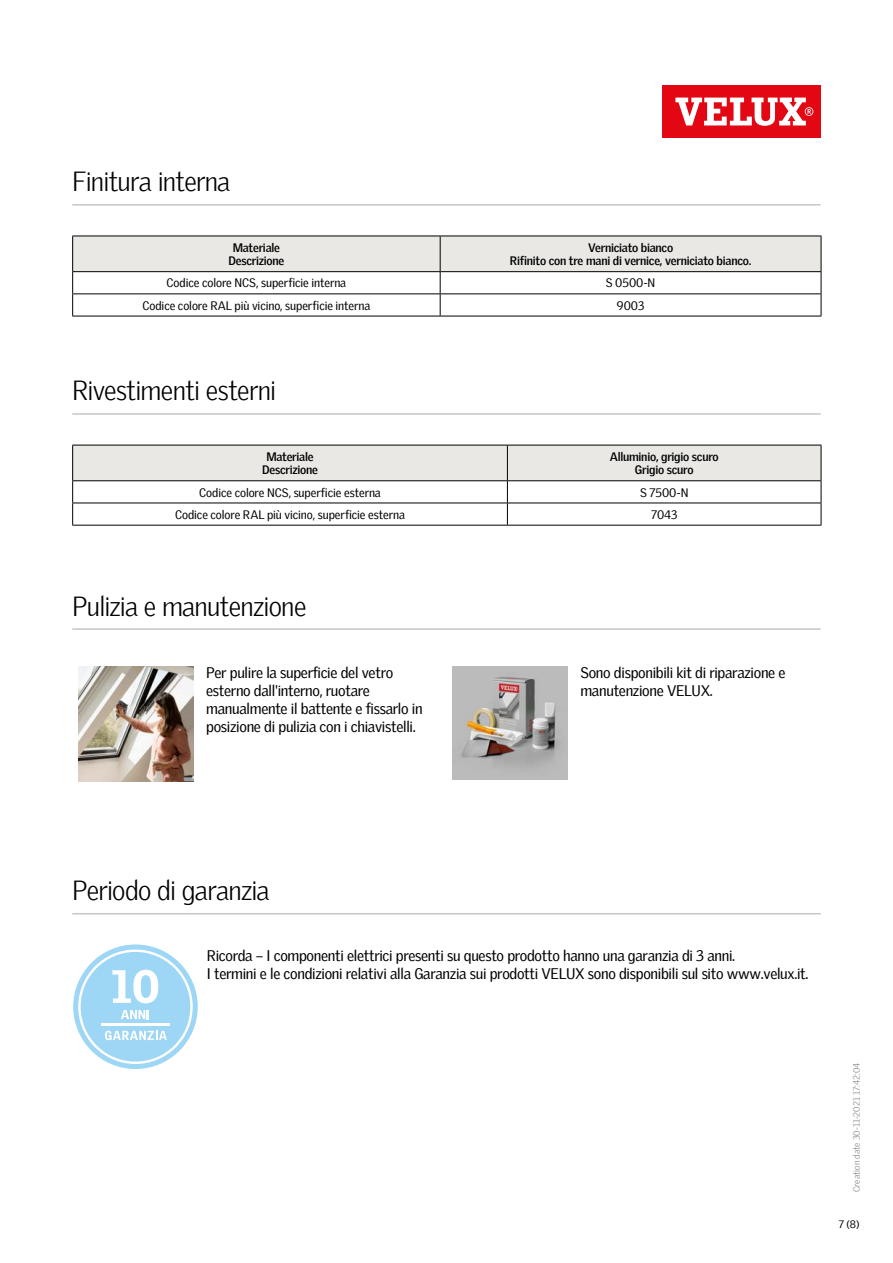
<style>
.page{position:relative;width:893px;height:1263px;background:#fff}
.page>*{position:absolute;margin:0;border:0;box-sizing:border-box;transform-origin:0 0}
.t1{font:300 27px "Velux Gothic";letter-spacing:-.03em;color:#000}
.t2{font:15px/18px "Velux Gothic";letter-spacing:-.02em;color:#000}
.t3{font:12px "Velux Gothic";letter-spacing:-.005em;color:#000}
.t4{font:700 12px/13.5px "Velux Gothic";letter-spacing:-.02em;color:#000;text-align:center}
.t5{font:10.5px "Velux Gothic";color:#000}
.t6{font:300 9px "Velux Gothic";color:#838282}
</style>
<div class="page">
<div style="left:662px;top:85px;width:159px;height:53px;background:#e30613"></div>
<svg style="left:675px;top:98px;width:138px;height:28px"></svg>
<hr style="left:72px;top:204px;width:749px;height:2px;background:#c6c6c3">
<hr style="left:72px;top:413px;width:749px;height:2px;background:#c6c6c3">
<hr style="left:72px;top:628px;width:749px;height:2px;background:#c6c6c3">
<hr style="left:72px;top:316px;width:368px;height:1px;background:#000">
<svg style="left:72px;top:236px;width:750px;height:80px"></svg>
<hr style="left:440px;top:316px;width:381px;height:1px;background:#000">
<hr style="left:72px;top:525px;width:435px;height:1px;background:#000">
<svg style="left:72px;top:445px;width:750px;height:80px"></svg>
<hr style="left:507px;top:525px;width:314px;height:1px;background:#000">
<img style="left:79px;top:666px;width:114px;height:115px">
<img style="left:453px;top:666px;width:115px;height:113px">
<hr style="left:72px;top:913px;width:749px;height:1px;background:#c6c6c3">
<svg style="left:73px;top:944px;width:125px;height:125px"></svg>
<h1 class="t1" style="left:72px;top:171px;width:160px">Finitura interna</h1>
<p class="t4" style="left:228px;top:242px;width:57px">Materiale<br>Descrizione</p>
<p class="t4" style="left:510px;top:242px;width:243px">Verniciato bianco<br>Rifinito con tre mani di vernice, verniciato bianco.</p>
<p class="t3" style="left:167px;top:274px;width:181px">Codice colore NCS, superficie interna</p>
<p class="t3" style="left:606px;top:276px;width:51px">S 0500-N</p>
<p class="t3" style="left:142px;top:296px;width:229px">Codice colore RAL più vicino, superficie interna</p>
<p class="t3" style="left:617px;top:299px;width:29px">9003</p>
<h1 class="t1" style="left:72px;top:380px;width:205px">Rivestimenti esterni</h1>
<p class="t4" style="left:262px;top:451px;width:57px">Materiale<br>Descrizione</p>
<p class="t4" style="left:610px;top:451px;width:110px">Alluminio, grigio scuro<br>Grigio scuro</p>
<p class="t3" style="left:199px;top:483px;width:183px">Codice colore NCS, superficie esterna</p>
<p class="t3" style="left:640px;top:485px;width:50px">S 7500-N</p>
<p class="t3" style="left:175px;top:505px;width:231px">Codice colore RAL più vicino, superficie esterna</p>
<p class="t3" style="left:651px;top:508px;width:28px">7043</p>
<h1 class="t1" style="left:72px;top:595px;width:236px">Pulizia e manutenzione</h1>
<p class="t2" style="left:206px;top:663px;width:218px">Per pulire la superficie del vetro esterno dall'interno, ruotare manualmente il battente e fissarlo in posizione di pulizia con i chiavistelli.</p>
<p class="t2" style="left:580px;top:663px;width:207px">Sono disponibili kit di riparazione e manutenzione VELUX.</p>
<h1 class="t1" style="left:72px;top:880px;width:199px">Periodo di garanzia</h1>
<p class="t2" style="left:207px;top:947px;width:603px">Ricorda – I componenti elettrici presenti su questo prodotto hanno una garanzia di 3 anni.<br>I termini e le condizioni relativi alla Garanzia sui prodotti VELUX sono disponibili sul sito www.velux.it.</p>
<p class="t6" style="left:853px;top:1192px;width:131px;rotate:-90deg">Creation date 30-11-2021 17:42:04</p>
<p class="t5" style="left:839px;top:1218px;width:22px">7 (8)</p>
</div>
